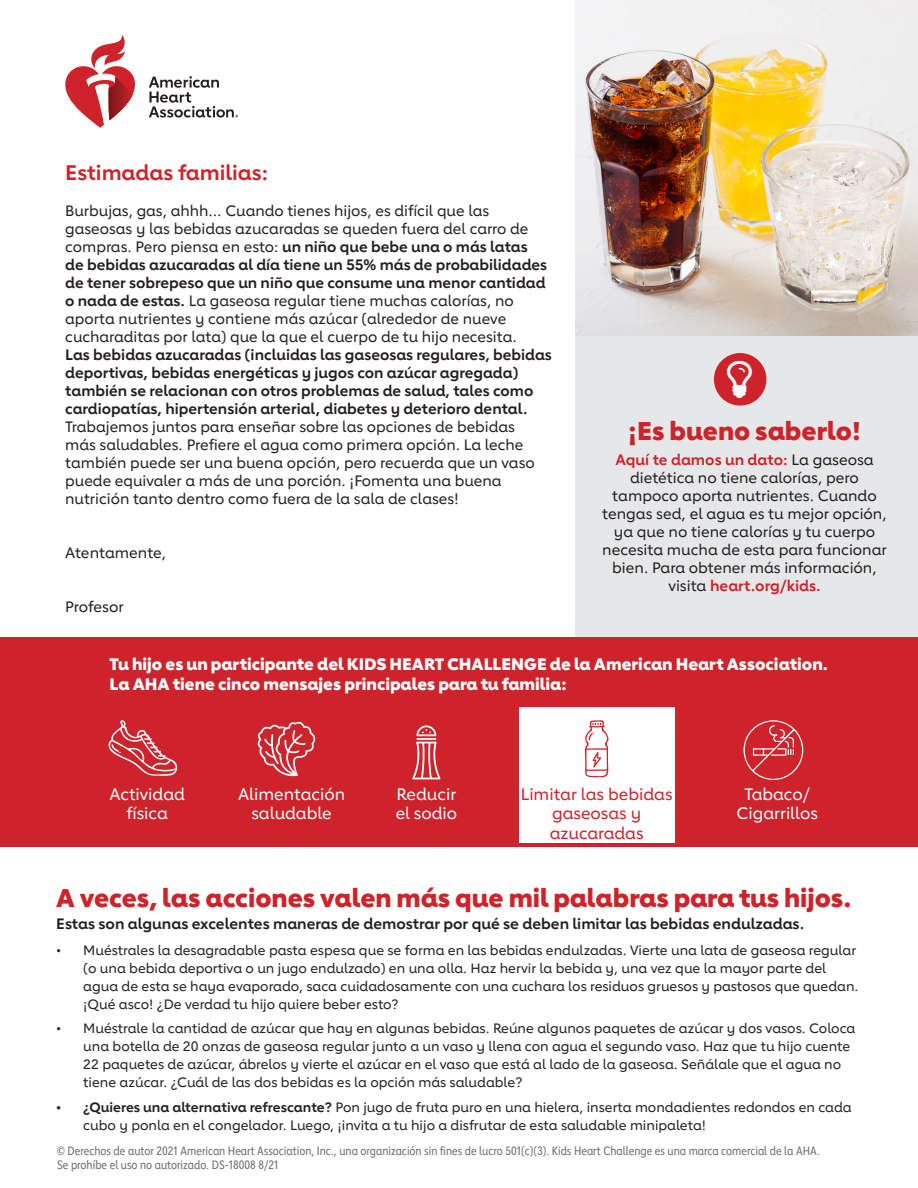
<style>
.page{position:relative;width:918px;height:1188px;background:#fff}
.page>*{position:absolute;margin:0;border:0;box-sizing:border-box;transform-origin:0 0}
.t1{font:800 25.5px "Lub Dub";color:#ce232a}
.t2{font:700 21px "Lub Dub";color:#ce232a}
.t3{font:800 16.5px "Lub Dub";color:#fff}
.t4{font:500 16.5px/19.8px "Lub Dub";color:#fff;text-align:center}
.t5{font:500 16.5px/19.8px "Lub Dub";color:#ce232a;text-align:center}
.t6{font:500 15px/18px "Lub Dub";color:#231f20}
.t7{font:700 15px "Lub Dub";color:#231f20}
.t8{font:500 13.5px/18px "Lub Dub";color:#231f20}
.t9{font:12px/14.4px "Lub Dub Condensed";color:#6c6d70}
.s1{font-weight:700}
.s2{font-weight:700;color:#ce232a}
</style>
<div class="page">
<svg style="left:149px;top:76px;width:89px;height:42px"></svg>
<svg style="left:65px;top:35px;width:70px;height:93px"></svg>
<img style="left:576px;top:0;width:342px;height:337px">
<div style="left:576px;top:337px;width:342px;height:302px;background:#e6e7e9"></div>
<div style="left:714px;top:353px;width:52px;height:53px;background:#ce232a;border-radius:50%"></div>
<div style="left:0;top:637px;width:918px;height:210px;background:#ce232a"></div>
<svg style="left:108px;top:720px;width:70px;height:56px"></svg>
<svg style="left:257px;top:721px;width:59px;height:55px"></svg>
<svg style="left:412px;top:725px;width:29px;height:54px"></svg>
<div style="left:519px;top:707px;width:155px;height:135px;background:#fff"></div>
<svg style="left:585px;top:720px;width:24px;height:57px"></svg>
<div style="left:744px;top:720px;width:59px;height:60px;border:1px solid #fff;border-radius:50%"></div>
<svg style="left:751px;top:725px;width:45px;height:47px"></svg>
<p class="t2" style="left:65px;top:160px;width:204px">Estimadas familias:</p>
<p class="t6" style="left:65px;top:202px;width:488px">Burbujas, gas, ahhh… Cuando tienes hijos, es difícil que las gaseosas y las bebidas azucaradas se queden fuera del carro de compras. Pero piensa en esto: <span class="s1">un niño que bebe una o más latas<br>de bebidas azucaradas al día tiene un 55% más de probabilidades de tener sobrepeso que un niño que consume una menor cantidad o nada de estas.</span> La gaseosa regular tiene muchas calorías, no aporta nutrientes y contiene más azúcar (alrededor de nueve cucharaditas por lata) que la que el cuerpo de tu hijo necesita.<br><span class="s1">Las bebidas azucaradas (incluidas las gaseosas regulares, bebidas deportivas, bebidas energéticas y jugos con azúcar agregada) también se relacionan con otros problemas de salud, tales como cardiopatías, hipertensión arterial, diabetes y deterioro dental.<br></span>Trabajemos juntos para enseñar sobre las opciones de bebidas<br>más saludables. Prefiere el agua como primera opción. La leche también puede ser una buena opción, pero recuerda que un vaso puede equivaler a más de una porción. ¡Fomenta una buena nutrición tanto dentro como fuera de la sala de clases!</p>
<p class="t6" style="left:65px;top:544px;width:103px">Atentamente,</p>
<p class="t6" style="left:65px;top:598px;width:60px">Profesor</p>
<p class="t1" style="left:628px;top:415px;width:234px">¡Es bueno saberlo!</p>
<p class="t6" style="left:602px;top:450px;width:286px;text-align:center"><span class="s2">Aquí te damos un dato:</span> La gaseosa dietética no tiene calorías, pero tampoco aporta nutrientes. Cuando tengas sed, el agua es tu mejor opción, ya que no tiene calorías y tu cuerpo necesita mucha de esta para funcionar bien. Para obtener más información, visita <span class="s2">heart.org/kids.</span></p>
<p class="t3" style="left:110px;top:654px;width:720px">Tu hijo es un participante del KIDS HEART CHALLENGE de la American Heart Association.</p>
<p class="t3" style="left:110px;top:674px;width:458px">La AHA tiene cinco mensajes principales para tu familia:</p>
<p class="t4" style="left:109px;top:784px;width:77px">Actividad física</p>
<p class="t4" style="left:238px;top:784px;width:109px">Alimentación saludable</p>
<p class="t4" style="left:396px;top:784px;width:63px;text-align:left">Reducir el sodio</p>
<p class="t5" style="left:521px;top:784px;width:153px">Limitar las bebidas gaseosas y azucaradas</p>
<p class="t4" style="left:736px;top:784px;width:83px">Tabaco/<br>Cigarrillos</p>
<p class="t1" style="left:56px;top:882px;width:797px">A veces, las acciones valen más que mil palabras para tus hijos.</p>
<p class="t7" style="left:56px;top:915px;width:749px">Estas son algunas excelentes maneras de demostrar por qué se deben limitar las bebidas endulzadas.</p>
<p class="t8" style="left:83px;top:941px;width:777px;text-indent:-27px">• Muéstrales la desagradable pasta espesa que se forma en las bebidas endulzadas. Vierte una lata de gaseosa regular (o una bebida deportiva o un jugo endulzado) en una olla. Haz hervir la bebida y, una vez que la mayor parte del agua de esta se haya evaporado, saca cuidadosamente con una cuchara los residuos gruesos y pastosos que quedan. ¡Qué asco! ¿De verdad tu hijo quiere beber esto?</p>
<p class="t8" style="left:83px;top:1019px;width:774px;text-indent:-27px">• Muéstrale la cantidad de azúcar que hay en algunas bebidas. Reúne algunos paquetes de azúcar y dos vasos. Coloca una botella de 20 onzas de gaseosa regular junto a un vaso y llena con agua el segundo vaso. Haz que tu hijo cuente 22 paquetes de azúcar, ábrelos y vierte el azúcar en el vaso que está al lado de la gaseosa. Señálale que el agua no tiene azúcar. ¿Cuál de las dos bebidas es la opción más saludable?</p>
<p class="t8" style="left:83px;top:1098px;width:770px;text-indent:-27px"><span class="s1">• ¿Quieres una alternativa refrescante?</span> Pon jugo de fruta puro en una hielera, inserta mondadientes redondos en cada cubo y ponla en el congelador. Luego, ¡invita a tu hijo a disfrutar de esta saludable minipaleta!</p>
<p class="t9" style="left:57px;top:1143px;width:764px">© Derechos de autor 2021 American Heart Association, Inc., una organización sin fines de lucro 501(c)(3). Kids Heart Challenge es una marca comercial de la AHA.<br>Se prohíbe el uso no autorizado. DS-18008 8/21</p>
</div>
